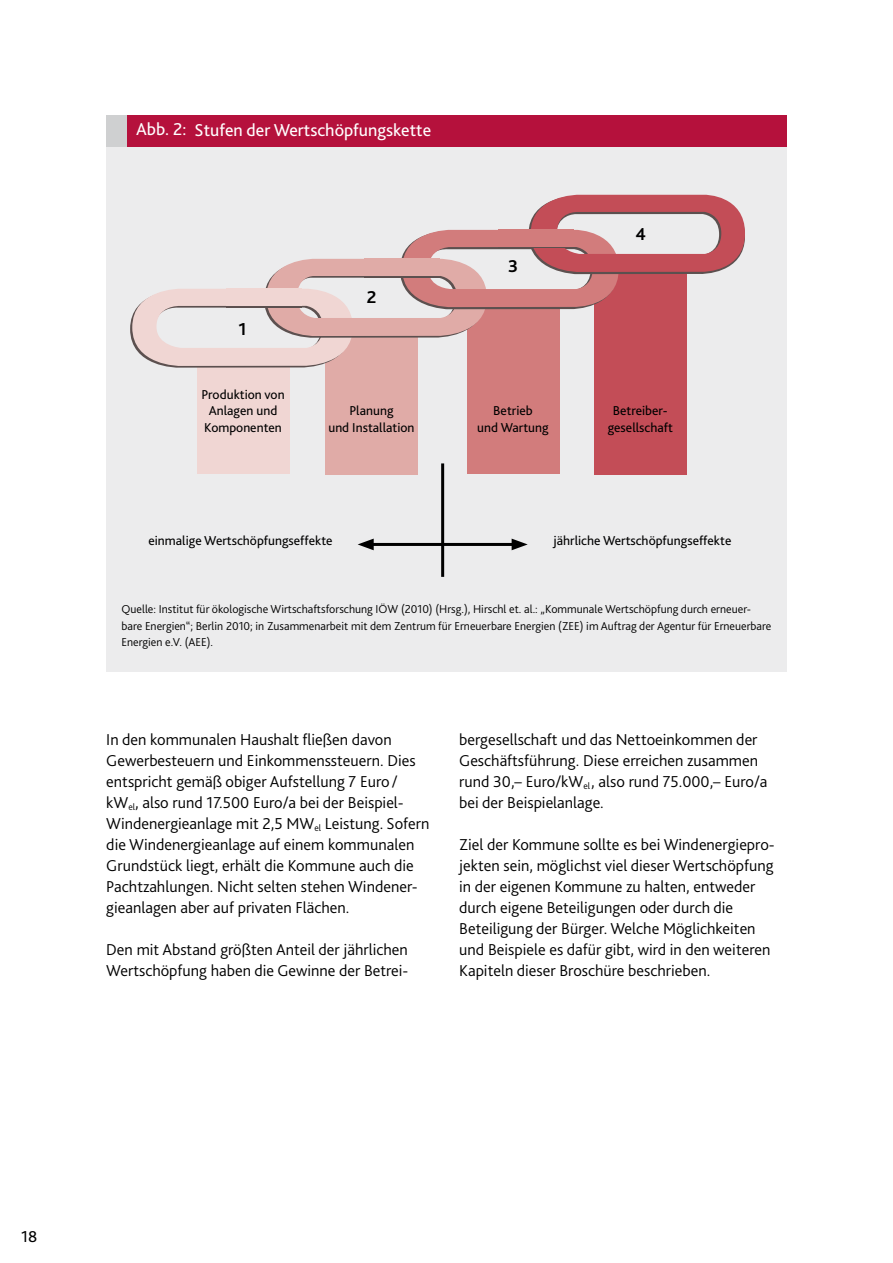
<style>
.page{position:relative;width:893px;height:1263px;background:#fff}
.page>*{position:absolute;margin:0;border:0;box-sizing:border-box;transform-origin:0 0}
.t1{font:18px "Bliss 2";color:#fff}
.t2{font:700 18px "Bliss 2";color:#000}
.t3{font:300 16.5px/21px "Bliss 2";color:#000}
.t4{font:16.5px "Bliss 2";color:#000}
.t5{font:13.5px/16.5px "Bliss 2";color:#000;text-align:center}
.t6{font:300 12px/16.5px "Bliss 2";color:#000}
</style>
<div class="page">
<div style="left:106px;top:146px;width:681px;height:525px;background:#ececed"></div>
<div style="left:106px;top:115px;width:26px;height:31px;background:#cfd0d1"></div>
<div style="left:128px;top:115px;width:659px;height:31px;background:#b5113c"></div>
<hr style="left:441px;top:463px;width:3px;height:114px;background:#000">
<hr style="left:368px;top:543px;width:149px;height:3px;background:#000">
<svg style="left:358px;top:539px;width:16px;height:11px"></svg>
<svg style="left:512px;top:539px;width:16px;height:11px"></svg>
<div style="left:197px;top:358px;width:92px;height:116px;background:#f0d6d3"></div>
<div style="left:325px;top:318px;width:93px;height:156px;background:#e0aba7"></div>
<div style="left:467px;top:295px;width:92px;height:179px;background:#d27c7c"></div>
<div style="left:594px;top:263px;width:92px;height:211px;background:#c34d57"></div>
<svg style="left:130px;top:195px;width:615px;height:173px"></svg>
<div style="left:364px;top:259px;width:76px;height:17px;background:#e0aba7"></div>
<hr style="left:364px;top:276px;width:76px;height:2px;background:#5c504f">
<div style="left:226px;top:289px;width:76px;height:17px;background:#f0d6d3"></div>
<hr style="left:226px;top:306px;width:76px;height:2px;background:#5c504f">
<div style="left:498px;top:230px;width:76px;height:17px;background:#d27c7c"></div>
<hr style="left:498px;top:247px;width:76px;height:1px;background:#5c504f">
<p class="t1" style="left:136px;top:119px;width:297px">Abb. 2: Stufen der Wertschöpfungskette</p>
<p class="t2" style="left:238px;top:317px;width:10px">1</p>
<p class="t2" style="left:367px;top:286px;width:11px">2</p>
<p class="t2" style="left:508px;top:254px;width:12px">3</p>
<p class="t2" style="left:635px;top:223px;width:12px">4</p>
<p class="t5" style="left:201px;top:386px;width:85px">Produktion von<br>Anlagen und<br>Komponenten</p>
<p class="t5" style="left:328px;top:402px;width:88px">Planung<br>und I nstallation</p>
<p class="t5" style="left:477px;top:402px;width:73px">Betrieb<br>und Wartung</p>
<p class="t5" style="left:608px;top:402px;width:67px">Betreiber&shy;gesellschaft</p>
<p class="t5" style="left:148px;top:532px;width:186px">einmalige Wertschöpfungseffekte</p>
<p class="t5" style="left:554px;top:532px;width:179px">jährliche Wertschöpfungseffekte</p>
<p class="t6" style="left:122px;top:601px;width:651px">Quelle: I nstitut für ökologische Wirtschaftsforschung I ÖW (2010) (H rsg.), H irschl et. al.: „Kommunale Wertschöpfung durch erneuer&shy;bare Energien“; Berlin 2010; in Zusammenarbeit mit dem Zentrum für Erneuerbare Energien (ZEE) im Auftrag der Agentur für Erneuerbare<br>Energien e.V. (AEE).</p>
<p class="t3" style="left:106px;top:728px;width:325px">I n den kommunalen Haushalt fließen davon Gewerbesteuern und Einkommenssteuern. Dies entspricht gemäß obiger Aufstellung 7 Euro/ kW<sub>el</sub>, also rund 17.500 Euro/a bei der Beispiel-Windenergieanlage mit 2,5 MW<sub>el</sub> Leistung. Sofern die Windenergieanlage auf einem kommunalen Grundstück liegt, erhält die Kommune auch die Pachtzahlungen. N icht selten stehen Windener&shy;gieanlagen aber auf privaten Flächen.</p>
<p class="t3" style="left:106px;top:938px;width:304px">Den mit Abstand größten Anteil der jährlichen<br>Wertschöpfung haben die Gewinne der Betrei-</p>
<p class="t3" style="left:459px;top:728px;width:310px">bergesellschaft und das N ettoeinkommen der Geschäftsführung. Diese erreichen zusammen rund 30,– Euro/kW<sub>el</sub> , also rund 75.000,– Euro/a bei der Beispielanlage.</p>
<p class="t3" style="left:459px;top:833px;width:317px">Ziel der Kommune sollte es bei Windenergiepro&shy;jekten sein, möglichst viel dieser Wertschöpfung in der eigenen Kommune zu halten, entweder durch eigene Beteiligungen oder durch die Beteiligung der Bürger. Welche Möglichkeiten und Beispiele es dafür gibt, wird in den weiteren Kapiteln dieser Broschüre beschrieben.</p>
<p class="t4" style="left:21px;top:1226px;width:18px">18</p>
</div>
